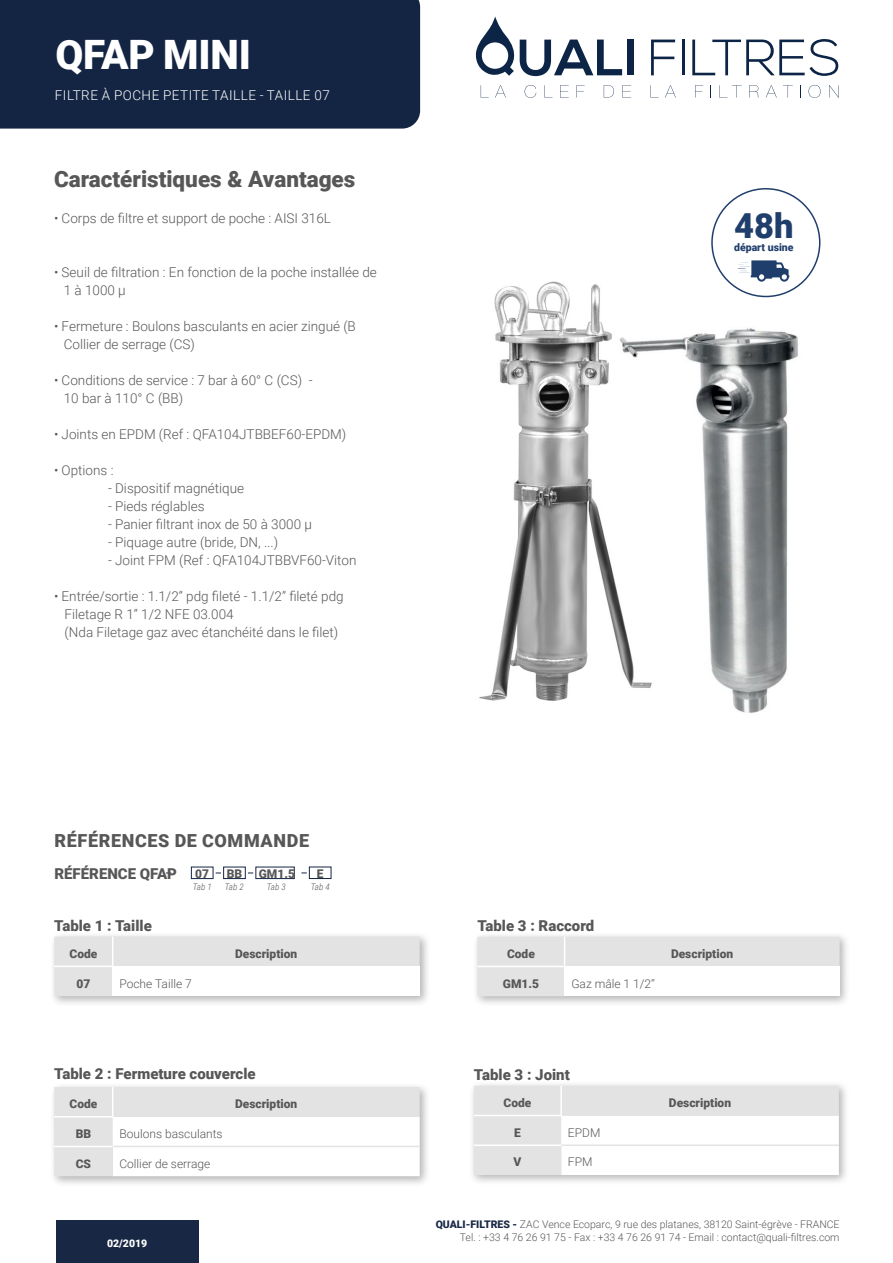
<style>
.page{position:relative;width:893px;height:1263px;background:#fff}
.page>*{position:absolute;margin:0;border:0;box-sizing:border-box;transform-origin:0 0}
.t1{font:900 40.5px "Roboto";letter-spacing:-.005em;color:#fff}
.t2{font:900 34.5px "Roboto";color:#203e6c}
.t3{font:900 22.5px "Roboto";color:#575757}
.t4{font:900 18px "Roboto";letter-spacing:.035em;color:#575757}
.t5{font:900 15px "Roboto";color:#575757}
.t6{font:300 13.5px/18px "Roboto";color:#575757}
.t7{font:300 13.5px "Roboto";letter-spacing:.035em;color:#fff}
.t8{font:900 12px "Roboto";color:#575757}
.t9{font:300 12px "Roboto";color:#575757}
.t10{font:300 10.5px/12.6px "Roboto";color:#575757;text-align:right}
.t11{font:900 10.5px "Roboto";color:#203e6c}
.t12{font:900 10.5px "Roboto";color:#fff}
.t13{font:italic 300 9px "Roboto Condensed";letter-spacing:-.025em;color:#575757}
.s1{font-size:12px}
.s2{font-weight:900;color:#182744}
</style>
<div class="page">
<div style="left:56px;top:1220px;width:143px;height:43px;background:#182744"></div>
<div style="left:0;top:0;width:420px;height:129px;background:#142544"></div>
<div style="left:627px;top:40px;width:7px;height:35px;background:#0c2446"></div>
<svg style="left:651px;top:40px;width:24px;height:35px"></svg>
<hr style="left:682px;top:40px;width:2px;height:35px;background:#0c2446">
<svg style="left:692px;top:39px;width:146px;height:37px"></svg>
<svg style="left:481px;top:85px;width:8px;height:13px"></svg>
<svg style="left:495px;top:85px;width:11px;height:13px"></svg>
<svg style="left:525px;top:85px;width:11px;height:13px"></svg>
<svg style="left:544px;top:85px;width:8px;height:13px"></svg>
<svg style="left:560px;top:85px;width:9px;height:13px"></svg>
<svg style="left:577px;top:85px;width:8px;height:7px"></svg>
<svg style="left:604px;top:85px;width:10px;height:13px"></svg>
<svg style="left:622px;top:85px;width:9px;height:13px"></svg>
<svg style="left:665px;top:85px;width:11px;height:13px"></svg>
<svg style="left:695px;top:85px;width:8px;height:13px"></svg>
<svg style="left:719px;top:85px;width:23px;height:13px"></svg>
<svg style="left:749px;top:85px;width:9px;height:13px"></svg>
<svg style="left:766px;top:85px;width:11px;height:13px"></svg>
<svg style="left:783px;top:85px;width:10px;height:13px"></svg>
<svg style="left:800px;top:85px;width:1px;height:13px"></svg>
<svg style="left:808px;top:85px;width:13px;height:13px"></svg>
<svg style="left:829px;top:85px;width:10px;height:13px"></svg>
<svg style="left:475px;top:16px;width:147px;height:61px"></svg>
<div style="left:49px;top:931px;width:382px;height:76px;background:#000;opacity:.3"></div>
<svg style="left:54px;top:936px;width:366px;height:60px"></svg>
<hr style="left:54px;top:965px;width:59px;height:2px;background:#fff">
<div style="left:472px;top:931px;width:379px;height:77px;background:#000;opacity:.3"></div>
<svg style="left:477px;top:937px;width:363px;height:59px"></svg>
<hr style="left:477px;top:966px;width:88px;height:1px;background:#fff">
<div style="left:469px;top:1080px;width:381px;height:106px;background:#000;opacity:.3"></div>
<svg style="left:474px;top:1086px;width:365px;height:89px"></svg>
<hr style="left:560px;top:1086px;width:2px;height:29px;background:#fff">
<hr style="left:561px;top:1144px;width:278px;height:2px;background:#e4e3e3">
<hr style="left:474px;top:1115px;width:88px;height:1px;background:#fff">
<hr style="left:474px;top:1144px;width:87px;height:2px;background:#fff">
<div style="left:49px;top:1082px;width:382px;height:105px;background:#000;opacity:.3"></div>
<svg style="left:54px;top:1087px;width:366px;height:89px"></svg>
<hr style="left:113px;top:1146px;width:307px;height:1px;background:#e4e3e3">
<hr style="left:54px;top:1116px;width:59px;height:1px;background:#fff">
<hr style="left:54px;top:1146px;width:59px;height:1px;background:#fff">
<div style="left:191px;top:867px;width:22px;height:12px;border:1px solid #142544"></div>
<div style="left:256px;top:867px;width:38px;height:12px;border:1px solid #142544"></div>
<div style="left:309px;top:867px;width:22px;height:12px;border:1px solid #142544"></div>
<div style="left:223px;top:867px;width:22px;height:12px;border:1px solid #142544"></div>
<img style="left:479px;top:282px;width:139px;height:418px">
<svg style="left:738px;top:260px;width:51px;height:22px"></svg>
<div style="left:711px;top:188px;width:109px;height:109px;border:2px solid #203e6c;border-radius:50%"></div>
<img style="left:618px;top:328px;width:180px;height:385px">
<h1 class="t1" style="left:55px;top:26px;width:197px">QFAP MINI</h1>
<p class="t7" style="left:55px;top:86px;width:276px">FILTRE À POCHE PETITE TAILLE - TAILLE 07</p>
<h3 class="t3" style="left:54px;top:164px;width:303px">Caractéristiques &amp; Avantages</h3>
<p class="t6" style="left:54px;top:209px;width:278px">• Corps de filtre et support de poche : AISI 316L</p>
<p class="t6" style="left:64px;top:263px;width:315px;text-indent:-10px">• Seuil de filtration : En fonction de la poche installée de<br>1 à 1000 μ</p>
<p class="t6" style="left:64px;top:317px;width:313px;text-indent:-10px">• Fermeture : Boulons basculants en acier zingué (BB) -<br>Collier de serrage (CS)</p>
<p class="t6" style="left:64px;top:371px;width:250px;text-indent:-10px">• Conditions de service : 7 bar à 60° C (CS) -<br>10 bar à 110° C (BB)</p>
<p class="t6" style="left:54px;top:425px;width:294px">• Joints en EPDM (Ref : QFA104JTBBEF60-EPDM)</p>
<p class="t6" style="left:54px;top:461px;width:61px">• Options :</p>
<p class="t6" style="left:108px;top:479px;width:138px">- Dispositif magnétique</p>
<p class="t6" style="left:108px;top:497px;width:98px">- Pieds réglables</p>
<p class="t6" style="left:108px;top:515px;width:205px">- Panier filtrant inox de 50 à 3000 μ</p>
<p class="t6" style="left:108px;top:533px;width:172px">- Piquage autre (bride, DN, ...)</p>
<p class="t6" style="left:108px;top:551px;width:258px">- Joint FPM (Ref : QFA104JTBBVF60-Viton).</p>
<p class="t6" style="left:65px;top:587px;width:281px;text-indent:-11px">• Entrée/sortie : 1.1/2’’ pdg fileté - 1.1/2’’ fileté pdg<br>Filetage R 1’’ 1/2 NFE 03.004<br>(Nda Filetage gaz avec étanchéité dans le filet)</p>
<h3 class="t4" style="left:55px;top:828px;width:256px">RÉFÉRENCES DE COMMANDE</h3>
<p class="t13" style="left:193px;top:880px;width:20px">Tab 1</p>
<p class="t13" style="left:225px;top:880px;width:20px">Tab 2</p>
<p class="t13" style="left:267px;top:880px;width:20px">Tab 3</p>
<p class="t13" style="left:311px;top:880px;width:20px">Tab 4</p>
<p class="t5" style="left:54px;top:863px;width:156px">RÉFÉRENCE QFAP <span class="s1">07</span></p>
<p class="t8" style="left:227px;top:866px;width:17px">BB</p>
<p class="t8" style="left:259px;top:866px;width:38px">GM1.5</p>
<p class="t8" style="left:317px;top:866px;width:8px">E</p>
<p class="t5" style="left:54px;top:915px;width:99px">Table 1 : Taille</p>
<p class="t5" style="left:477px;top:915px;width:119px">Table 3 : Raccord</p>
<h2 class="t2" style="left:734px;top:202px;width:61px">48h</h2>
<p class="t11" style="left:734px;top:240px;width:61px">départ usine</p>
<p class="t8" style="left:69px;top:945px;width:29px">Code</p>
<p class="t8" style="left:235px;top:945px;width:64px">Description</p>
<p class="t8" style="left:76px;top:975px;width:15px">07</p>
<p class="t9" style="left:119px;top:975px;width:74px">Poche Taille 7</p>
<p class="t8" style="left:507px;top:945px;width:29px">Code</p>
<p class="t8" style="left:671px;top:945px;width:64px">Description</p>
<p class="t8" style="left:503px;top:975px;width:38px">GM1.5</p>
<p class="t9" style="left:571px;top:975px;width:85px">Gaz mâle 1 1/2’’</p>
<p class="t5" style="left:54px;top:1063px;width:203px">Table 2 : Fermeture couvercle</p>
<p class="t5" style="left:474px;top:1064px;width:97px">Table 3 : Joint</p>
<p class="t8" style="left:69px;top:1095px;width:29px">Code</p>
<p class="t8" style="left:235px;top:1095px;width:64px">Description</p>
<p class="t8" style="left:76px;top:1125px;width:17px">BB</p>
<p class="t9" style="left:119px;top:1125px;width:105px">Boulons basculants</p>
<p class="t8" style="left:76px;top:1155px;width:17px">CS</p>
<p class="t9" style="left:119px;top:1155px;width:92px">Collier de serrage</p>
<p class="t12" style="left:106px;top:1235px;width:42px">02/2019</p>
<p class="t8" style="left:504px;top:1094px;width:29px">Code</p>
<p class="t8" style="left:669px;top:1094px;width:64px">Description</p>
<p class="t8" style="left:514px;top:1124px;width:8px">E</p>
<p class="t9" style="left:568px;top:1124px;width:34px">EPDM</p>
<p class="t8" style="left:514px;top:1154px;width:9px">V</p>
<p class="t9" style="left:568px;top:1154px;width:26px">FPM</p>
<p class="t10" style="left:436px;top:1218px;width:405px"><span class="s2">QUALI-FILTRES -</span> ZAC Vence Ecoparc, 9 rue des platanes, 38120 Saint-égrève - FRANCE<br>Tel. : +33 4 76 26 91 75 - Fax : +33 4 76 26 91 74 - Email : contact@quali-filtres.com</p>
</div>
